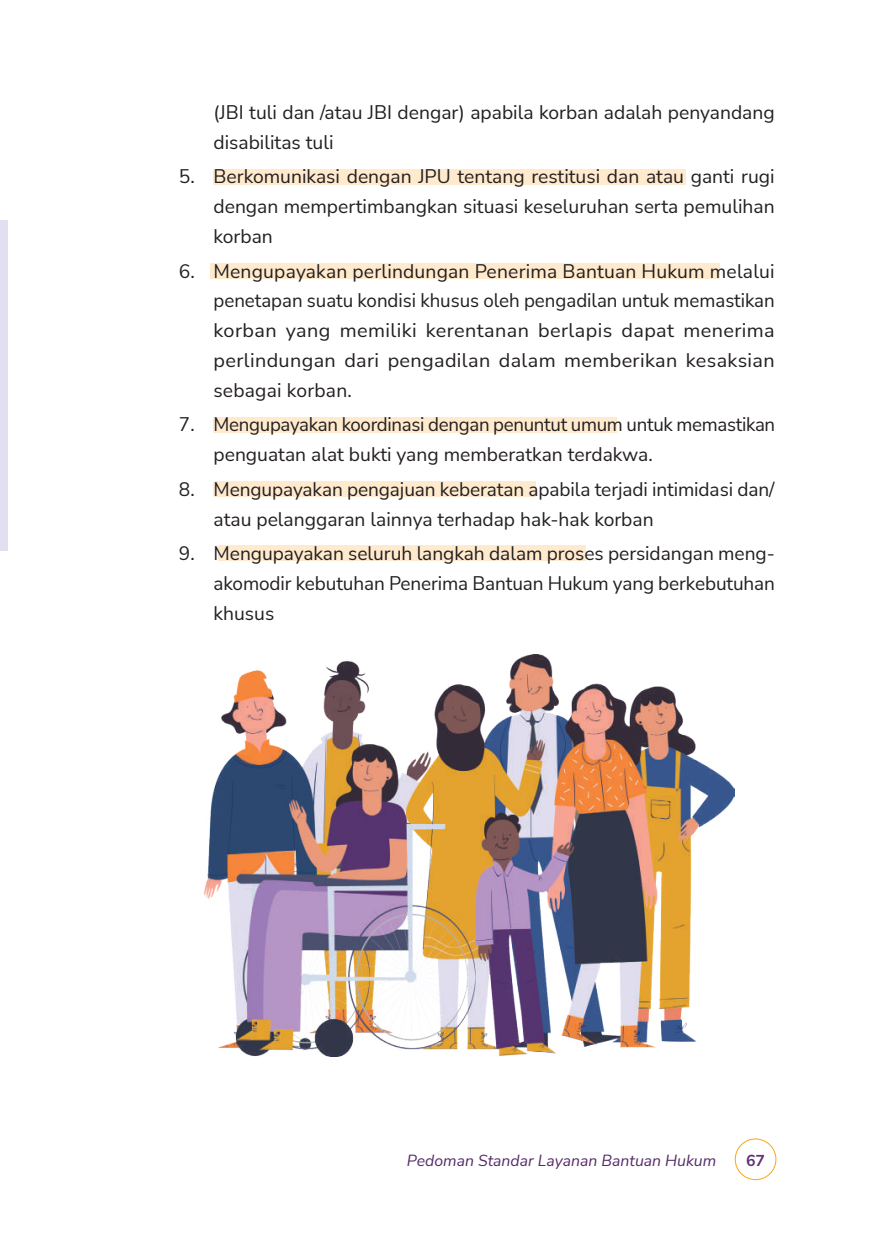
<style>
.page{position:relative;width:874px;height:1241px;background:#fff}
.page>*{position:absolute;margin:0;border:0;box-sizing:border-box;transform-origin:0 0}
.t1{font:19.25px/29.8px "Nunito Sans";color:#231f20}
.t2{font:italic 15.75px "Nunito Sans";color:#562a67}
.t3{font:700 15.75px "Nunito Sans";color:#5f3171}
</style>
<div class="page">
<div style="left:218px;top:545px;width:367px;height:16px;background:#ffeacd"></div>
<div style="left:213px;top:417px;width:403px;height:16px;background:#ffeacd"></div>
<div style="left:213px;top:169px;width:473px;height:16px;background:#ffeacd"></div>
<div style="left:213px;top:481px;width:322px;height:16px;background:#ffeacd"></div>
<div style="left:210px;top:263px;width:509px;height:16px;background:#ffeacd"></div>
<div style="left:0;top:221px;width:7px;height:330px;background:#e1dff0"></div>
<img style="left:204px;top:654px;width:530px;height:402px">
<div style="left:734px;top:1138px;width:42px;height:41px;border:1px solid #faa61a;border-radius:50%"></div>
<p class="t1" style="left:213px;top:96px;width:562px">(JBI tuli dan /atau JBI dengar) apabila korban adalah penyandang disabilitas tuli</p>
<p class="t1" style="left:213px;top:161px;width:562px;text-align:justify;text-indent:-35px">5. Berkomunikasi dengan JPU tentang restitusi dan atau ganti rugi dengan mempertimbangkan situasi keseluruhan serta pemulihan korban</p>
<p class="t1" style="left:213px;top:255px;width:562px;text-align:justify;text-indent:-35px">6. Mengupayakan perlindungan Penerima Bantuan Hukum melalui penetapan suatu kondisi khusus oleh pengadilan untuk memastikan korban yang memiliki kerentanan berlapis dapat menerima perlindungan dari pengadilan dalam memberikan kesaksian sebagai korban.</p>
<p class="t1" style="left:213px;top:409px;width:563px;text-indent:-35px">7. Mengupayakan koordinasi dengan penuntut umum untuk memastikan penguatan alat bukti yang memberatkan terdakwa.</p>
<p class="t1" style="left:213px;top:473px;width:562px;text-indent:-35px">8. Mengupayakan pengajuan keberatan apabila terjadi intimidasi dan/ atau pelanggaran lainnya terhadap hak-hak korban</p>
<p class="t1" style="left:213px;top:538px;width:562px;text-align:justify;text-indent:-35px">9. Mengupayakan seluruh langkah dalam proses persidangan meng&shy;akomodir kebutuhan Penerima Bantuan Hukum yang berkebutuhan khusus</p>
<p class="t2" style="left:406px;top:1148px;width:311px">Pedoman Standar Layanan Bantuan Hukum</p>
<p class="t3" style="left:745px;top:1148px;width:20px">67</p>
</div>
